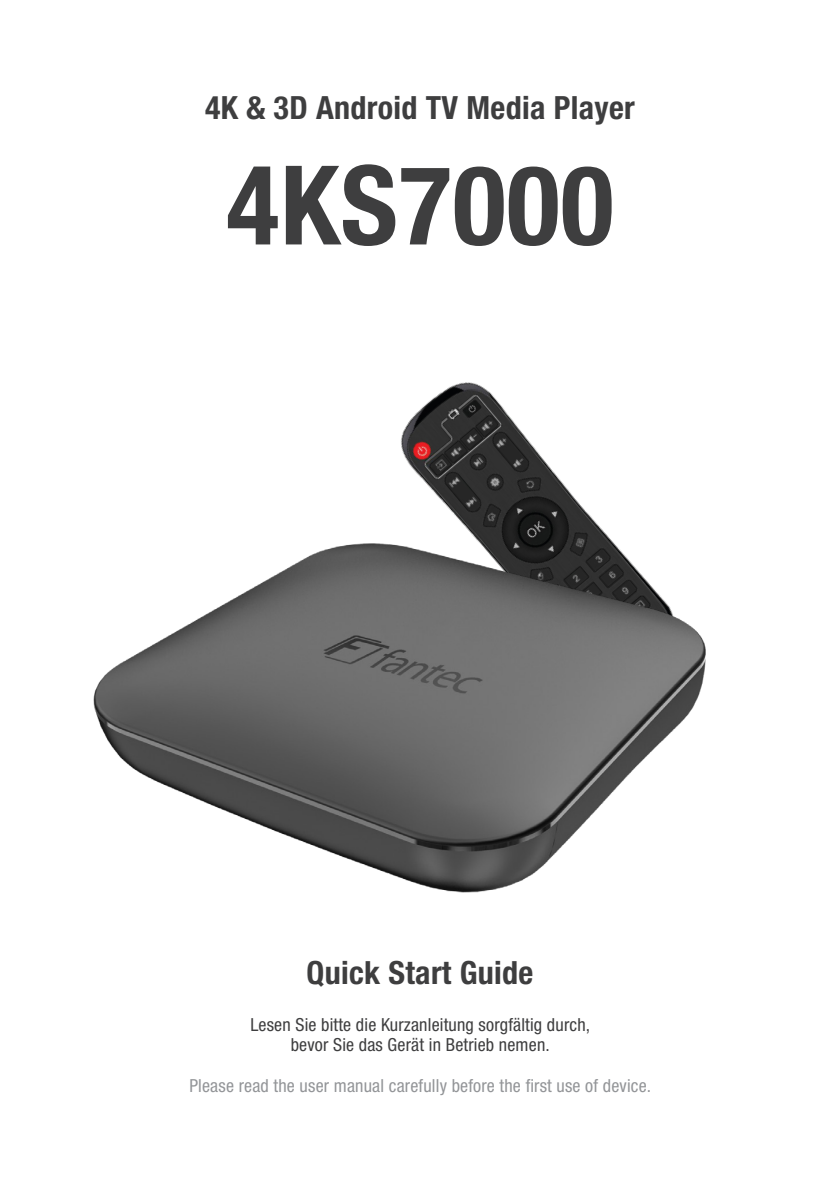
<style>
.page{position:relative;width:840px;height:1191px;background:#fff}
.page>*{position:absolute;margin:0;border:0;box-sizing:border-box;transform-origin:0 0}
.Headline{font:700 condensed 110px "Helvetica Neue LT Pro";letter-spacing:.01em;color:#3e3e3f}
.Headline-2{font:700 condensed 32px "Helvetica Neue LT Pro";letter-spacing:.01em;color:#3e3e3f}
.Headline-3{font:condensed 18px "Helvetica Neue LT Pro";letter-spacing:.01em;color:#3e3e3f}
.Headline-4{font:condensed 18px "Helvetica Neue LT Pro";letter-spacing:.01em;color:#939598}
</style>
<div class="page">
<img style="left:401px;top:382px;width:205px;height:152px">
<img style="left:93px;top:534px;width:613px;height:359px">
<p class="Headline-2" style="left:205px;top:89px;width:431px">4K &amp; 3D Android TV Media Player</p>
<p class="Headline" style="left:226px;top:139px;width:388px">4KS7000</p>
<p class="Headline-2" style="left:306px;top:953px;width:228px">Quick Start Guide</p>
<p class="Headline-3" style="left:250px;top:1014px;width:341px">Lesen Sie bitte die Kurzanleitung sorgfältig durch,</p>
<p class="Headline-3" style="left:290px;top:1034px;width:260px">bevor Sie das Gerät in Betrieb nemen.</p>
<p class="Headline-4" style="left:189px;top:1075px;width:463px">Please read the user manual carefully before the first use of device.</p>
</div>
